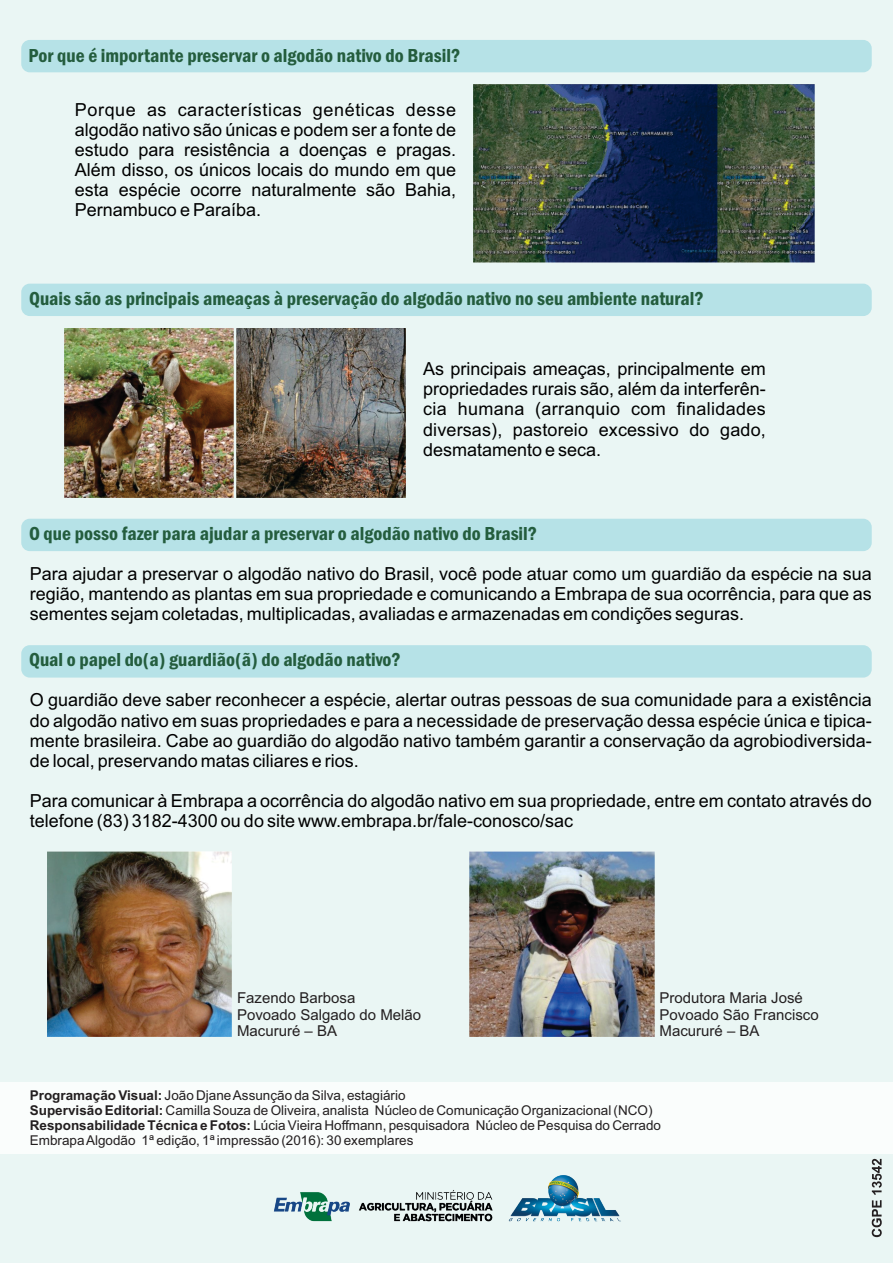
<style>
.page{position:relative;width:893px;height:1263px;background:#eaf6f4}
.page>*{position:absolute;margin:0;border:0;box-sizing:border-box;transform-origin:0 0}
.t1{font:600 condensed 19.5px "Franklin Gothic";color:#245d3e}
.t2{font:18px/20.1px "Arial";color:#000;text-align:justify}
.t3{font:15px/16.8px "Arial";color:#231f20}
.t4{font:13.5px/15.1px "Arial";color:#231f20}
.s1{font-weight:700}
</style>
<div class="page">
<div style="left:21px;top:40px;width:851px;height:32px;background:#b6e2e7;border-radius:9px"></div>
<div style="left:21px;top:284px;width:851px;height:32px;background:#b6e2e7;border-radius:9px"></div>
<div style="left:21px;top:519px;width:851px;height:32px;background:#b6e2e7;border-radius:9px"></div>
<div style="left:21px;top:645px;width:851px;height:33px;background:#b6e2e7;border-radius:9px"></div>
<img style="left:274px;top:1175px;width:347px;height:47px">
<div style="left:0;top:1082px;width:893px;height:72px;background:#fff"></div>
<img style="left:47px;top:852px;width:185px;height:184px">
<img style="left:469px;top:852px;width:185px;height:184px">
<img style="left:64px;top:329px;width:170px;height:168px">
<img style="left:236px;top:329px;width:169px;height:168px">
<svg style="left:872px;top:1159px;width:10px;height:78px"></svg>
<img style="left:473px;top:85px;width:341px;height:177px">
<p class="t1" style="left:29px;top:48px;width:433px">Por que é importante preservar o algodão nativo do Brasil?</p>
<p class="t2" style="left:75px;top:101px;width:383px">Porque as características genéticas desse algodão nativo são únicas e podem ser a fonte de estudo para resistência a doenças e pragas.<br>Além disso, os únicos locais do mundo em que esta espécie ocorre naturalmente são Bahia, Pernambuco e Paraíba.</p>
<p class="t1" style="left:29px;top:291px;width:676px">Quais são as principais ameaças à preservação do algodão nativo no seu ambiente natural?</p>
<p class="t2" style="left:423px;top:360px;width:344px">As principais ameaças, principalmente em propriedades rurais são, além da interferên&shy;cia humana (arranquio com finalidades diversas), pastoreio excessivo do gado, desmatamento e seca.</p>
<p class="t1" style="left:29px;top:526px;width:510px">O que posso fazer para ajudar a preservar o algodão nativo do Brasil?</p>
<p class="t2" style="left:30px;top:565px;width:843px">Para ajudar a preservar o algodão nativo do Brasil, você pode atuar como um guardião da espécie na sua região, mantendo as plantas em sua propriedade e comunicando a Embrapa de sua ocorrência, para que as sementes sejam coletadas, multiplicadas, avaliadas e armazenadas em condições seguras.</p>
<p class="t1" style="left:29px;top:653px;width:373px">Qual o papel do(a) guardião(ã) do algodão nativo?</p>
<p class="t2" style="left:30px;top:692px;width:843px">O guardião deve saber reconhecer a espécie, alertar outras pessoas de sua comunidade para a existência do algodão nativo em suas propriedades e para a necessidade de preservação dessa espécie única e tipica&shy;mente brasileira. Cabe ao guardião do algodão nativo também garantir a conservação da agrobiodiversida&shy;de local, preservando matas ciliares e rios.</p>
<p class="t2" style="left:30px;top:792px;width:843px">Para comunicar à Embrapa a ocorrência do algodão nativo em sua propriedade, entre em contato através do telefone (83) 3182-4300 ou do site www.embrapa.br/fale-conosco/sac</p>
<p class="t3" style="left:237px;top:990px;width:186px">Fazendo Barbosa<br>Povoado Salgado do Melão<br>Macururé – BA</p>
<p class="t3" style="left:659px;top:990px;width:161px">Produtora Maria José<br>Povoado São Francisco<br>Macururé – BA</p>
<p class="t4" style="left:30px;top:1088px;width:633px"><span class="s1">Programação Visual:</span> João Djane Assunção da Silva, estagiário<br><span class="s1">Supervisão Editorial:</span> Camilla Souza de Oliveira, analista Núcleo de Comunicação Organizacional (NCO)<br><span class="s1">Responsabilidade Técnica e Fotos:</span> Lúcia Vieira Hoffmann, pesquisadora Núcleo de Pesquisa do Cerrado Embrapa Algodão 1ª edição, 1ª impressão (2016): 30 exemplares</p>
</div>
